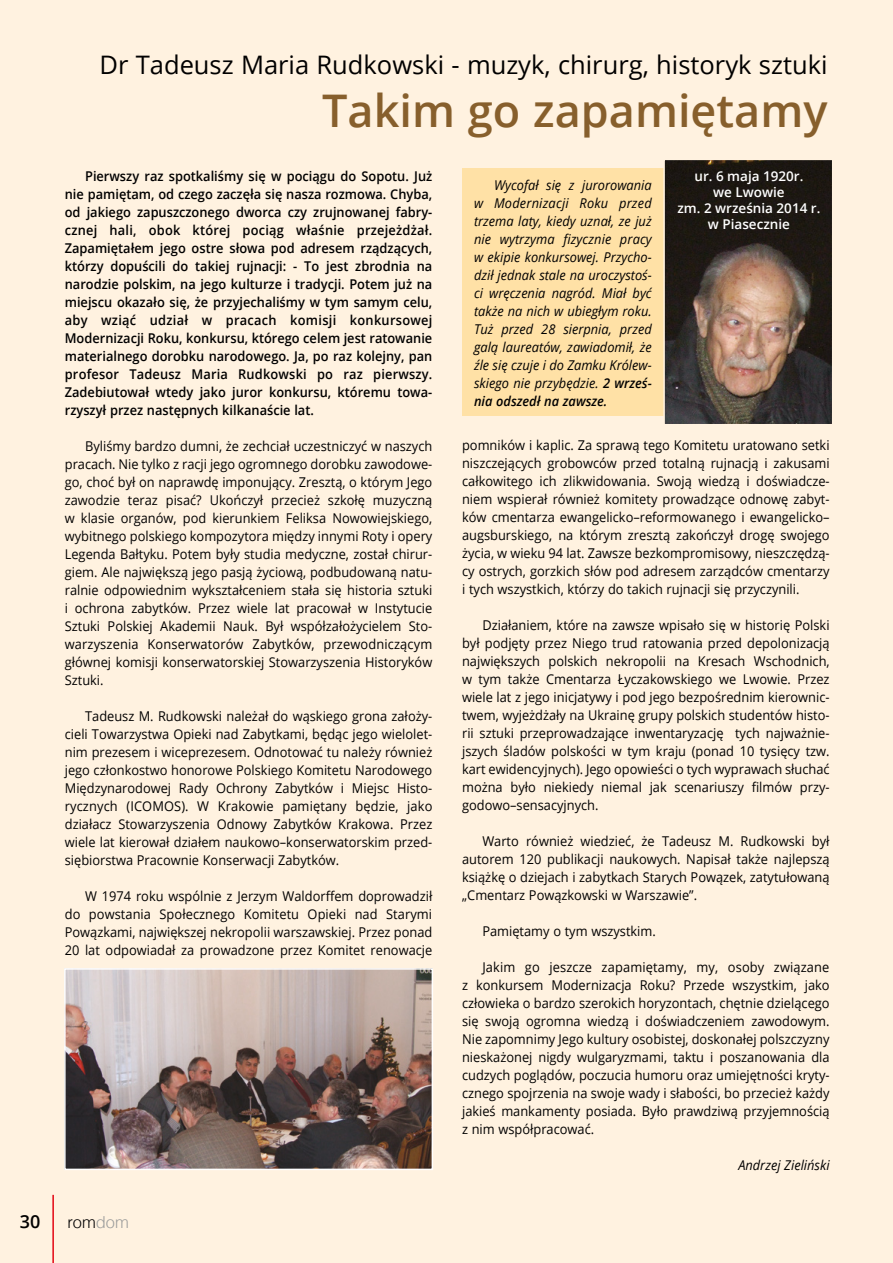
<style>
.page{position:relative;width:893px;height:1263px;background:#fff2e0}
.page>*{position:absolute;margin:0;border:0;box-sizing:border-box;transform-origin:0 0}
.t1{font:600 45px "Open Sans";color:#875f2c}
.t2{font:25.5px "Open Sans";color:#000}
.t3{font:600 18px "Open Sans";color:#000}
.t4{font:300 16.5px "Helvetica";color:#000}
.t5{font:13.5px/18px "Open Sans";color:#000;text-align:justify;scale:.95 1}
.t6{font:600 13.5px/18px "Open Sans";color:#000;text-align:justify;scale:.95 1}
.t7{font:italic 13.5px/18px "Open Sans";color:#000;text-align:justify;scale:.95 1}
.t8{font:600 13.5px/16.2px "Open Sans";color:#fff;text-align:center}
.s1{color:#9d9d9c}
.s2{font-weight:600}
</style>
<div class="page">
<hr style="left:52px;top:1195px;width:2px;height:68px;background:#e30613">
<div style="left:462px;top:168px;width:369px;height:247px;background:#ffe1a6"></div>
<img style="left:67px;top:971px;width:363px;height:196px">
<div style="left:64px;top:968px;width:369px;height:202px;border:2px solid #fff"></div>
<img style="left:666px;top:162px;width:164px;height:260px">
<div style="left:663px;top:159px;width:170px;height:266px;border:2px solid #fff2e0"></div>
<h2 class="t2" style="left:99px;top:47px;width:729px">Dr Tadeusz Maria Rudkowski - muzyk, chirurg, historyk sztuki</h2>
<h1 class="t1" style="left:322px;top:79px;width:507px">Takim go zapamiętamy</h1>
<p class="t6" style="left:65px;top:167px;width:388px;text-indent:20px">Pierwszy raz spotkaliśmy się w pociągu do Sopotu. Już nie pamiętam, od czego zaczęła się nasza rozmowa. Chyba, od jakiego zapuszczonego dworca czy zrujnowanej fabry&shy;cznej hali, obok której pociąg właśnie przejeżdżał.<br>Zapamiętałem jego ostre słowa pod adresem rządzących, którzy dopuścili do takiej rujnacji: - To jest zbrodnia na narodzie polskim, na jego kulturze i tradycji. Potem już na miejscu okazało się, że przyjechaliśmy w tym samym celu, aby wziąć udział w pracach komisji konkursowej Modernizacji Roku, konkursu, którego celem jest ratowanie materialnego dorobku narodowego. Ja, po raz kolejny, pan profesor Tadeusz Maria Rudkowski po raz pierwszy.<br>Zadebiutował wtedy jako juror konkursu, któremu towa&shy;rzyszył przez następnych kilkanaście lat.</p>
<p class="t5" style="left:65px;top:437px;width:388px;text-indent:20px">Byliśmy bardzo dumni, że zechciał uczestniczyć w naszych pracach. Nie tylko z racji jego ogromnego dorobku zawodowe&shy;go, choć był on naprawdę imponujący. Zresztą, o którym Jego zawodzie teraz pisać? Ukończył przecież szkołę muzyczną w klasie organów, pod kierunkiem Feliksa Nowowiejskiego, wybitnego polskiego kompozytora między innymi Roty i opery Legenda Bałtyku. Potem były studia medyczne, został chirur&shy;giem. Ale największą jego pasją życiową, podbudowaną natu&shy;ralnie odpowiednim wykształceniem stała się historia sztuki i ochrona zabytków. Przez wiele lat pracował w Instytucie Sztuki Polskiej Akademii Nauk. Był współzałożycielem Sto&shy;warzyszenia Konserwatorów Zabytków, przewodniczącym głównej komisji konserwatorskiej Stowarzyszenia Historyków Sztuki.</p>
<p class="t5" style="left:65px;top:707px;width:388px;text-indent:20px">Tadeusz M. Rudkowski należał do wąskiego grona założy&shy;cieli Towarzystwa Opieki nad Zabytkami, będąc jego wielolet&shy;nim prezesem i wiceprezesem. Odnotować tu należy również jego członkostwo honorowe Polskiego Komitetu Narodowego Międzynarodowej Rady Ochrony Zabytków i Miejsc Histo&shy;rycznych (ICOMOS). W Krakowie pamiętany będzie, jako działacz Stowarzyszenia Odnowy Zabytków Krakowa. Przez wiele lat kierował działem naukowo–konserwatorskim przed&shy;siębiorstwa Pracownie Konserwacji Zabytków.</p>
<p class="t5" style="left:65px;top:887px;width:388px;text-indent:20px">W 1974 roku wspólnie z Jerzym Waldorffem doprowadził do powstania Społecznego Komitetu Opieki nad Starymi Powązkami, największej nekropolii warszawskiej. Przez ponad 20 lat odpowiadał za prowadzone przez Komitet renowacje</p>
<h3 class="t3" style="left:20px;top:1209px;width:22px">30</h3>
<p class="t4" style="left:67px;top:1208px;width:63px">rom<span class="s1">dom</span></p>
<p class="t7" style="left:474px;top:176px;width:189px;text-indent:20px">Wycofał się z jurorowania w Modernizacji Roku przed trzema laty, kiedy uznał, ze już nie wytrzyma fizycznie pracy w ekipie konkursowej. Przycho&shy;dził jednak stale na uroczystoś&shy;ci wręczenia nagród. Miał być także na nich w ubiegłym roku.<br>Tuż przed 28 sierpnia, przed galą laureatów, zawiadomił, że źle się czuje i do Zamku Królew&shy;skiego nie przybędzie. <span class="s2">2 wrześ&shy;nia odszedł na zawsze.</span></p>
<p class="t8" style="left:677px;top:167px;width:145px">ur. 6 maja 1920r.<br>we Lwowie<br>zm. 2 września 2014 r. w Piasecznie</p>
<p class="t5" style="left:462px;top:435px;width:388px">pomników i kaplic. Za sprawą tego Komitetu uratowano setki niszczejących grobowców przed totalną rujnacją i zakusami całkowitego ich zlikwidowania. Swoją wiedzą i doświadcze&shy;niem wspierał również komitety prowadzące odnowę zabyt&shy;ków cmentarza ewangelicko–reformowanego i ewangelicko– augsburskiego, na którym zresztą zakończył drogę swojego życia, w wieku 94 lat. Zawsze bezkompromisowy, nieszczędzą&shy;cy ostrych, gorzkich słów pod adresem zarządców cmentarzy i tych wszystkich, którzy do takich rujnacji się przyczynili.</p>
<p class="t5" style="left:462px;top:615px;width:388px;text-indent:20px">Działaniem, które na zawsze wpisało się w historię Polski był podjęty przez Niego trud ratowania przed depolonizacją największych polskich nekropolii na Kresach Wschodnich, w tym także Cmentarza Łyczakowskiego we Lwowie. Przez wiele lat z jego inicjatywy i pod jego bezpośrednim kierownic&shy;twem, wyjeżdżały na Ukrainę grupy polskich studentów histo&shy;rii sztuki przeprowadzające inwentaryzację tych najważnie&shy;jszych śladów polskości w tym kraju (ponad 10 tysięcy tzw. kart ewidencyjnych). Jego opowieści o tych wyprawach słuchać można było niekiedy niemal jak scenariuszy filmów przy&shy;godowo–sensacyjnych.</p>
<p class="t5" style="left:462px;top:831px;width:388px;text-indent:20px">Warto również wiedzieć, że Tadeusz M. Rudkowski był autorem 120 publikacji naukowych. Napisał także najlepszą książkę o dziejach i zabytkach Starych Powązek, zatytułowaną „Cmentarz Powązkowski w Warszawie”.</p>
<p class="t5" style="left:482px;top:921px;width:184px">Pamiętamy o tym wszystkim.</p>
<p class="t5" style="left:462px;top:957px;width:388px;text-indent:20px">Jakim go jeszcze zapamiętamy, my, osoby związane z konkursem Modernizacja Roku? Przede wszystkim, jako człowieka o bardzo szerokich horyzontach, chętnie dzielącego się swoją ogromna wiedzą i doświadczeniem zawodowym.<br>Nie zapomnimy Jego kultury osobistej, doskonałej polszczyzny nieskażonej nigdy wulgaryzmami, taktu i poszanowania dla cudzych poglądów, poczucia humoru oraz umiejętności kryty&shy;cznego spojrzenia na swoje wady i słabości, bo przecież każdy jakieś mankamenty posiada. Było prawdziwą przyjemnością z nim współpracować.</p>
<p class="t7" style="left:738px;top:1155px;width:98px">Andrzej Zieliński</p>
</div>
